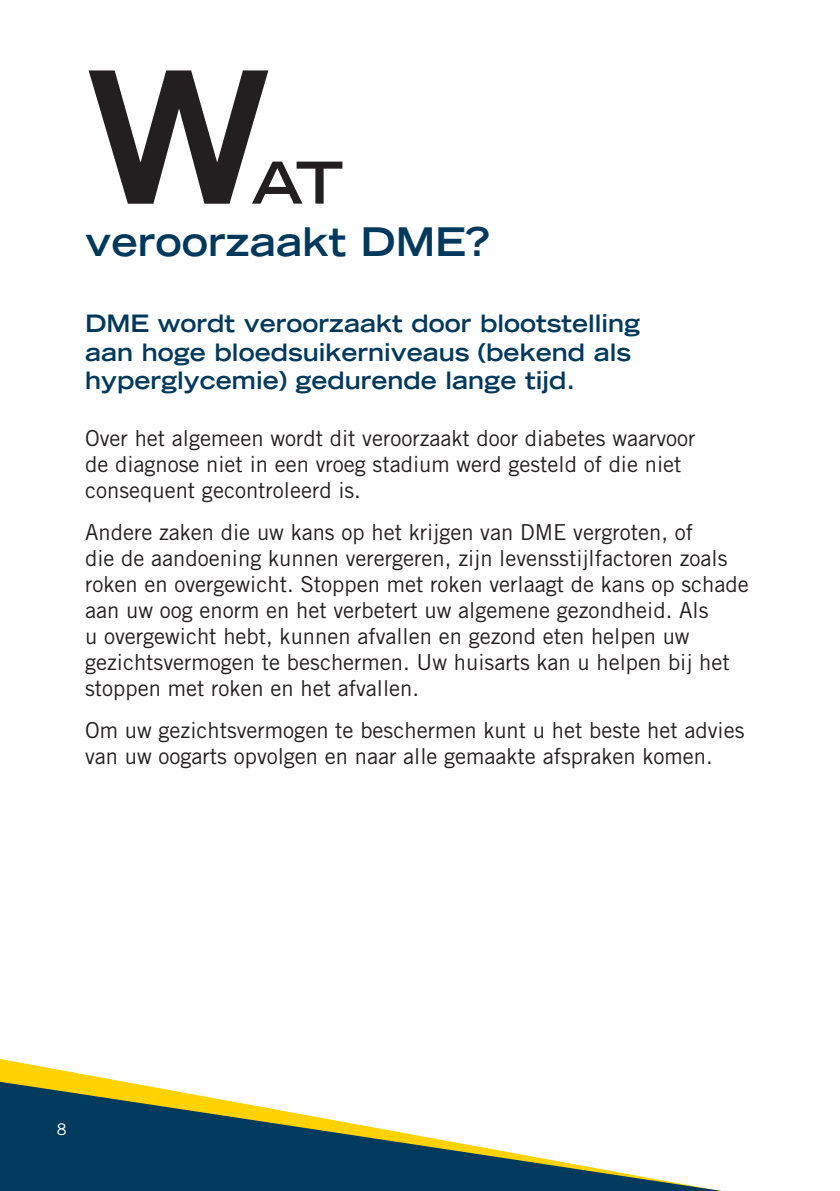
<style>
.page{position:relative;width:840px;height:1191px;background:#fff}
.page>*{position:absolute;margin:0;border:0;box-sizing:border-box;transform-origin:0 0}
.t1{font:700 expanded 183.2px "Trade Gothic LT Std";color:#231f20}
.t2{font:700 expanded 57.8px "Trade Gothic LT Std";color:#231f20}
.t3{font:700 expanded 39.4px "Trade Gothic LT Std";color:#00395c}
.Kleine_koptekst{font:700 expanded 24px/28.8px "Trade Gothic LT Std";color:#00395c}
.Platte_tekst{font:22px/26px "Trade Gothic LT Std";color:#231f20}
.t4{font:16px "Trade Gothic LT Std";color:#fff}
</style>
<div class="page">
<svg style="left:0;top:1059px;width:109px;height:20px"></svg>
<svg style="left:0;top:1079px;width:722px;height:112px"></svg>
<p class="t1" style="left:85px;top:18px;width:188px">W</p>
<p class="t2" style="left:251px;top:145px;width:94px">AT</p>
<p class="t3" style="left:85px;top:216px;width:406px">veroorzaakt DME?</p>
<p class="Kleine_koptekst" style="left:85px;top:308px;width:556px">DME wordt veroorzaakt door blootstelling aan hoge bloedsuikerniveaus (bekend als hyperglycemie) gedurende lange tijd.</p>
<p class="Platte_tekst" style="left:85px;top:425px;width:611px">Over het algemeen wordt dit veroorzaakt door diabetes waarvoor de diagnose niet in een vroeg stadium werd gesteld of die niet consequent gecontroleerd is.</p>
<p class="Platte_tekst" style="left:85px;top:519px;width:664px">Andere zaken die uw kans op het krijgen van DME vergroten, of<br>die de aandoening kunnen verergeren, zijn levensstijlfactoren zoals roken en overgewicht. Stoppen met roken verlaagt de kans op schade aan uw oog enorm en het verbetert uw algemene gezondheid. Als<br>u overgewicht hebt, kunnen afvallen en gezond eten helpen uw gezichtsvermogen te beschermen. Uw huisarts kan u helpen bij het stoppen met roken en het afvallen.</p>
<p class="Platte_tekst" style="left:85px;top:717px;width:660px">Om uw gezichtsvermogen te beschermen kunt u het beste het advies van uw oogarts opvolgen en naar alle gemaakte afspraken komen.</p>
<p class="t4" style="left:57px;top:1119px;width:11px">8</p>
</div>
